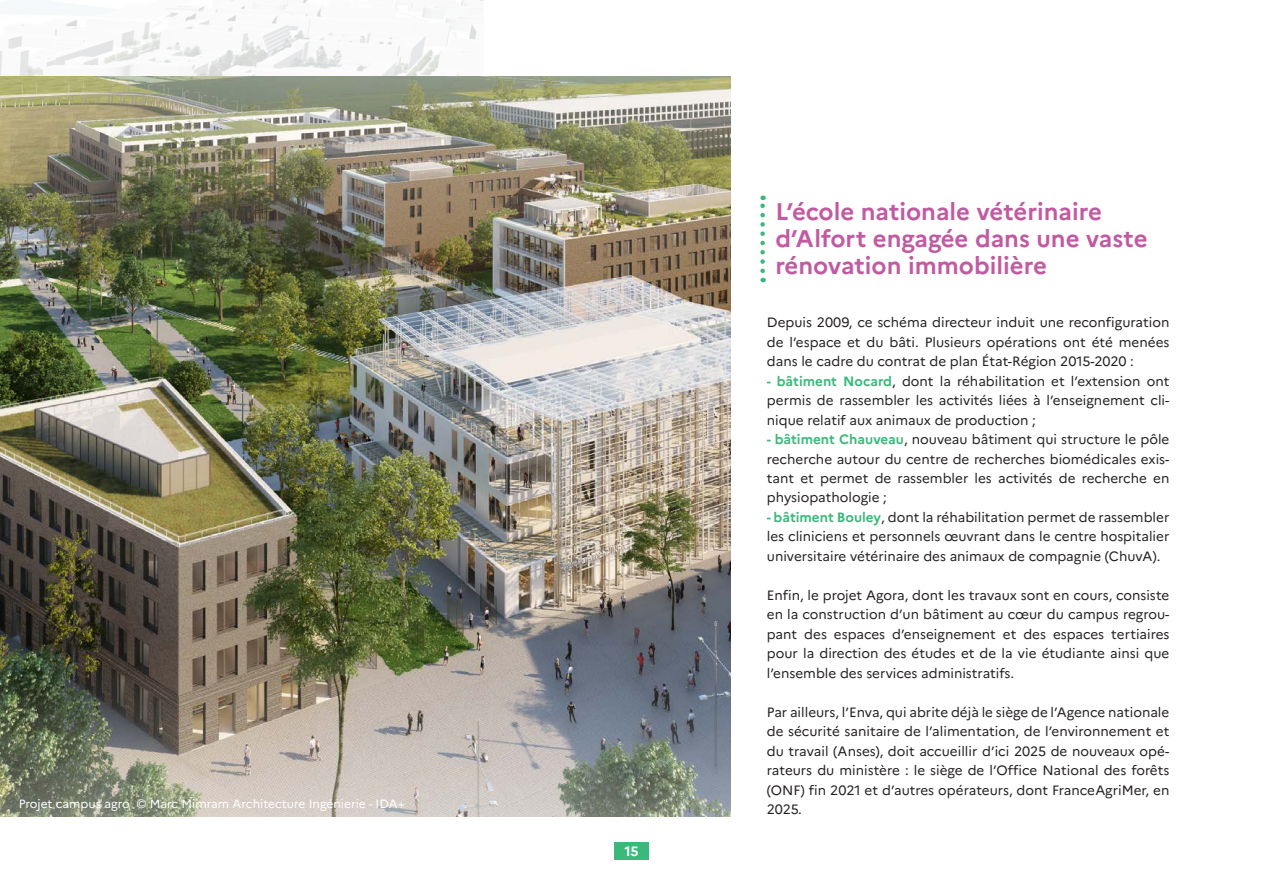
<style>
.page{position:relative;width:1263px;height:893px;background:#fff}
.page>*{position:absolute;margin:0;border:0;box-sizing:border-box;transform-origin:0 0}
._02_Sous_titre{font:700 24px/27px "Marianne";color:#c25aa2}
._04_Texte_courant{font:13.5px/19.5px "Marianne";color:#231f20;text-align:justify}
.t1{font:700 13.5px "Marianne";color:#fff}
._04_Texte_courant-2{font:12px "Marianne";color:#fff}
.s1{font-weight:700;color:#39b97a}
</style>
<div class="page">
<div style="left:614px;top:842px;width:34px;height:17px;background:#39b97a"></div>
<img style="left:0;top:0;width:483px;height:77px">
<svg style="left:760px;top:196px;width:5px;height:75px"></svg>
<img style="left:0;top:77px;width:730px;height:739px">
<p class="_04_Texte_courant-2" style="left:19px;top:795px;width:388px">Projet campus agro © Marc Mimram Architecture Ingénierie - IDA+</p>
<p class="t1" style="left:624px;top:840px;width:16px">15</p>
<p class="_02_Sous_titre" style="left:775px;top:196px;width:374px">L’école nationale vétérinaire d’Alfort engagée dans une vaste rénovation immobilière</p>
<p class="_04_Texte_courant" style="left:767px;top:311px;width:404px">Depuis 2009, ce schéma directeur induit une reconfiguration de l’espace et du bâti. Plusieurs opérations ont été menées dans le cadre du contrat de plan État-Région 2015-2020 :</p>
<p class="_04_Texte_courant" style="left:767px;top:370px;width:404px"><span class="s1">- bâtiment Nocard</span>, dont la réhabilitation et l’extension ont permis de rassembler les activités liées à l’enseignement cli&shy;nique relatif aux animaux de production ;</p>
<p class="_04_Texte_courant" style="left:767px;top:428px;width:404px"><span class="s1">- bâtiment Chauveau</span>, nouveau bâtiment qui structure le pôle recherche autour du centre de recherches biomédicales exis&shy;tant et permet de rassembler les activités de recherche en physiopathologie ;</p>
<p class="_04_Texte_courant" style="left:767px;top:506px;width:404px"><span class="s1">- bâtiment Bouley</span>, dont la réhabilitation permet de rassembler les cliniciens et personnels œuvrant dans le centre hospitalier universitaire vétérinaire des animaux de compagnie (ChuvA).</p>
<p class="_04_Texte_courant" style="left:767px;top:584px;width:404px">Enfin, le projet Agora, dont les travaux sont en cours, consiste en la construction d’un bâtiment au cœur du campus regrou&shy;pant des espaces d’enseignement et des espaces tertiaires pour la direction des études et de la vie étudiante ainsi que l’ensemble des services administratifs.</p>
<p class="_04_Texte_courant" style="left:767px;top:701px;width:404px">Par ailleurs, l’Enva, qui abrite déjà le siège de l’Agence nationale de sécurité sanitaire de l’alimentation, de l’environnement et du travail (Anses), doit accueillir d’ici 2025 de nouveaux opé&shy;rateurs du ministère : le siège de l’Office National des forêts (ONF) fin 2021 et d’autres opérateurs, dont FranceAgriMer, en 2025.</p>
</div>
